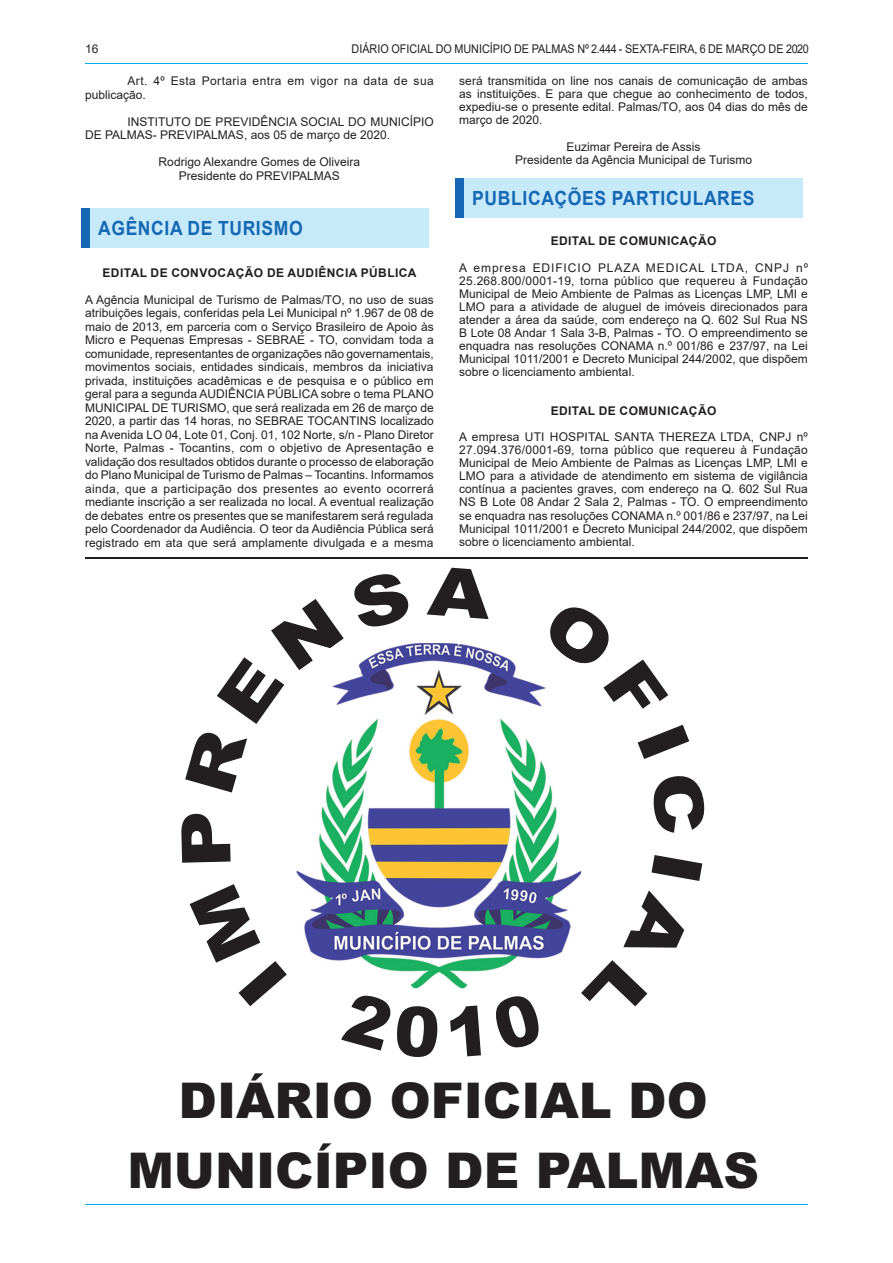
<style>
.page{position:relative;width:893px;height:1263px;background:#fff}
.page>*{position:absolute;margin:0;border:0;box-sizing:border-box;transform-origin:0 0}
.t1{font:900 49.35px/69.6px "Arial";color:#231f20;text-align:center}
.t2{font:700 19.5px "Arial";letter-spacing:.035em;color:#1768b4;scale:.9 1}
.t3{font:12px/13.5px "Arial";color:#231f20;text-align:justify}
.t4{font:700 12px "Arial";letter-spacing:.035em;color:#231f20}
.t5{font:12px "Arial";color:#231f20;scale:.9 1}
.t6{font:12px/13.5px "Arial";letter-spacing:.035em;color:#231f20}
</style>
<div class="page">
<hr style="left:85px;top:63px;width:723px;height:1px;background:#00aeef">
<hr style="left:85px;top:1204px;width:723px;height:1px;background:#00aeef">
<div style="left:85px;top:208px;width:349px;height:40px;background:#c6eafa"></div>
<div style="left:81px;top:208px;width:8px;height:40px;background:#1768b4"></div>
<div style="left:429px;top:208px;width:9px;height:40px;background:#fff"></div>
<div style="left:459px;top:178px;width:349px;height:40px;background:#c6eafa"></div>
<div style="left:455px;top:178px;width:8px;height:40px;background:#1768b4"></div>
<div style="left:804px;top:178px;width:8px;height:40px;background:#fff"></div>
<hr style="left:85px;top:558px;width:723px;height:1px;background:#231f20">
<svg style="left:181px;top:568px;width:524px;height:438px"></svg>
<svg style="left:341px;top:995px;width:198px;height:62px"></svg>
<img style="left:296px;top:670px;width:285px;height:318px">
<img style="left:296px;top:643px;width:285px;height:27px">
<p class="t3" style="left:85px;top:42px;width:15px">16</p>
<p class="t5" style="left:352px;top:40px;width:510px">DIÁRIO OFICIAL DO MUNICÍPIO DE PALMAS Nº 2.444 - SEXTA-FEIRA, 6 DE MARÇO DE 2020</p>
<p class="t6" style="left:85px;top:74px;width:350px;text-indent:43px">Art. 4º Esta Portaria entra em vigor na data de sua publicação.</p>
<p class="t3" style="left:85px;top:115px;width:350px;text-indent:43px">INSTITUTO DE PREVIDÊNCIA SOCIAL DO MUNICÍPIO<br>DE PALMAS- PREVIPALMAS, aos 05 de março de 2020.</p>
<p class="t3" style="left:159px;top:155px;width:203px;text-align:center">Rodrigo Alexandre Gomes de Oliveira<br>Presidente do PREVIPALMAS</p>
<h2 class="t2" style="left:98px;top:215px;width:229px">AGÊNCIA DE TURISMO</h2>
<p class="t4" style="left:103px;top:264px;width:316px">EDITAL DE CONVOCAÇÃO DE AUDIÊNCIA PÚBLICA</p>
<p class="t3" style="left:85px;top:292px;width:350px">A Agência Municipal de Turismo de Palmas/TO, no uso de suas atribuições legais, conferidas pela Lei Municipal nº 1.967 de 08 de maio de 2013, em parceria com o Serviço Brasileiro de Apoio às Micro e Pequenas Empresas - SEBRAE - TO, convidam toda a comunidade, representantes de organizações não governamentais, movimentos sociais, entidades sindicais, membros da iniciativa privada, instituições acadêmicas e de pesquisa e o público em geral para a segunda AUDIÊNCIA PÚBLICA sobre o tema PLANO MUNICIPAL DE TURISMO, que será realizada em 26 de março de 2020, a partir das 14 horas, no SEBRAE TOCANTINS localizado na Avenida LO 04, Lote 01, Conj. 01, 102 Norte, s/n - Plano Diretor Norte, Palmas - Tocantins, com o objetivo de Apresentação e validação dos resultados obtidos durante o processo de elaboração do Plano Municipal de Turismo de Palmas – Tocantins. Informamos ainda, que a participação dos presentes ao evento ocorrerá mediante inscrição a ser realizada no local. A eventual realização de debates entre os presentes que se manifestarem será regulada pelo Coordenador da Audiência. O teor da Audiência Pública será registrado em ata que será amplamente divulgada e a mesma</p>
<p class="t3" style="left:459px;top:74px;width:350px;line-height:13px">será transmitida on line nos canais de comunicação de ambas as instituições. E para que chegue ao conhecimento de todos, expediu-se o presente edital. Palmas/TO, aos 04 dias do mês de março de 2020.</p>
<p class="t3" style="left:515px;top:140px;width:238px;line-height:13px;text-align:center">Euzimar Pereira de Assis<br>Presidente da Agência Municipal de Turismo</p>
<h2 class="t2" style="left:472px;top:184px;width:315px">PUBLICAÇÕES PARTICULARES</h2>
<p class="t4" style="left:551px;top:233px;width:167px">EDITAL DE COMUNICAÇÃO</p>
<p class="t3" style="left:459px;top:261px;width:350px;line-height:13px">A empresa EDIFICIO PLAZA MEDICAL LTDA, CNPJ nº 25.268.800/0001-19, torna público que requereu à Fundação Municipal de Meio Ambiente de Palmas as Licenças LMP, LMI e LMO para a atividade de aluguel de imóveis direcionados para atender a área da saúde, com endereço na Q. 602 Sul Rua NS B Lote 08 Andar 1 Sala 3-B, Palmas - TO. O empreendimento se enquadra nas resoluções CONAMA n.º 001/86 e 237/97, na Lei Municipal 1011/2001 e Decreto Municipal 244/2002, que dispõem sobre o licenciamento ambiental.</p>
<p class="t4" style="left:551px;top:402px;width:167px">EDITAL DE COMUNICAÇÃO</p>
<p class="t3" style="left:459px;top:430px;width:350px;line-height:13px">A empresa UTI HOSPITAL SANTA THEREZA LTDA, CNPJ nº 27.094.376/0001-69, torna público que requereu à Fundação Municipal de Meio Ambiente de Palmas as Licenças LMP, LMI e LMO para a atividade de atendimento em sistema de vigilância contínua a pacientes graves, com endereço na Q. 602 Sul Rua NS B Lote 08 Andar 2 Sala 2, Palmas - TO. O empreendimento se enquadra nas resoluções CONAMA n.º 001/86 e 237/97, na Lei Municipal 1011/2001 e Decreto Municipal 244/2002, que dispõem sobre o licenciamento ambiental.</p>
<h1 class="t1" style="left:127px;top:1064px;width:633px">DIÁRIO OFICIAL DO<br>MUNICÍPIO DE PALMAS</h1>
</div>
